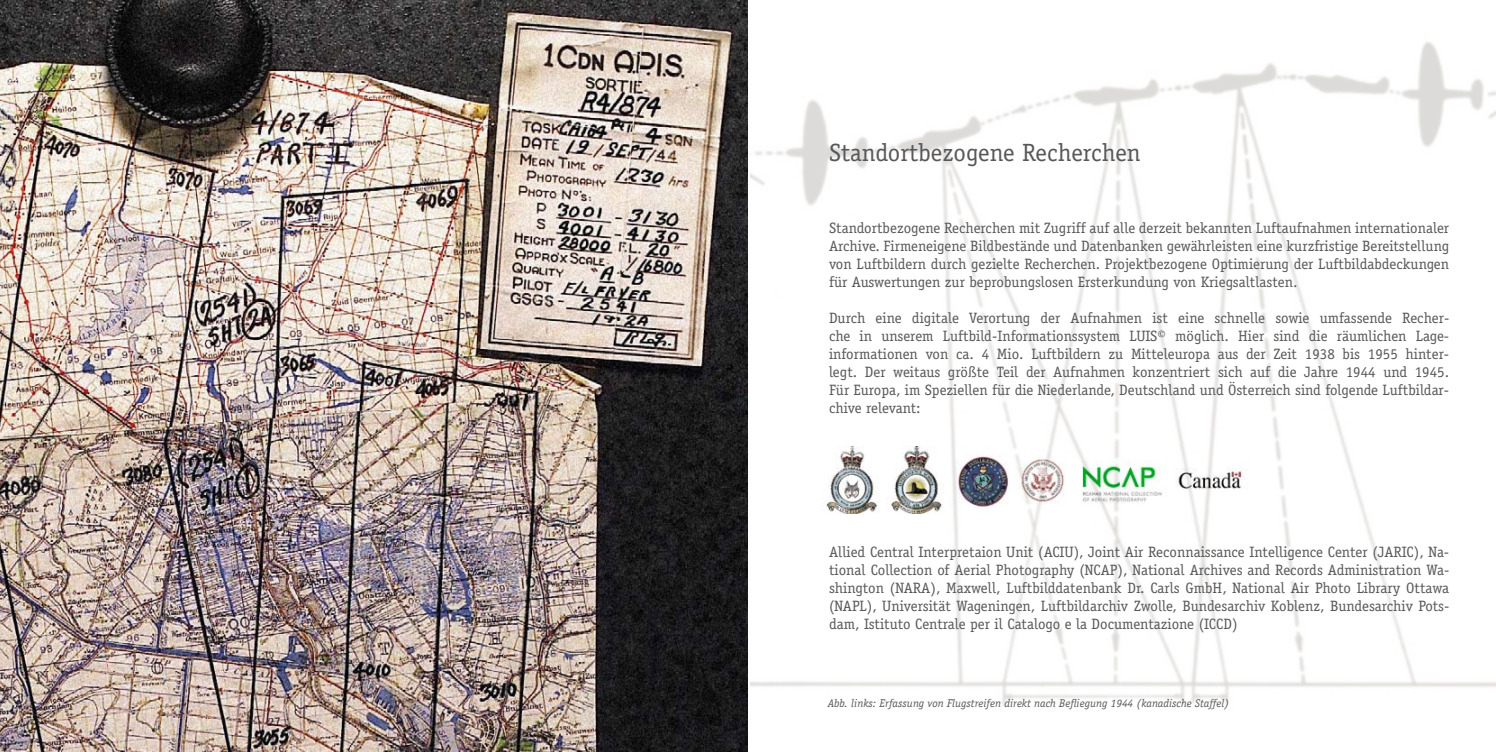
<style>
.page{position:relative;width:1496px;height:752px;background:#fff}
.page>*{position:absolute;margin:0;border:0;box-sizing:border-box;transform-origin:0 0}
.t1{font:25px "Officina Serif";color:#58585a}
.t2{font:15px/18px "Officina Serif";color:#58585a;text-align:justify}
.t3{font:italic 11.25px "Officina Serif";color:#58585a}
</style>
<div class="page">
<img style="left:750px;top:42px;width:745px;height:664px">
<img style="left:0;top:0;width:748px;height:751px">
<img style="left:821px;top:446px;width:429px;height:67px">
<h1 class="t1" style="left:829px;top:137px;width:313px">Standortbezogene Recherchen</h1>
<p class="t2" style="left:829px;top:218px;width:621px">Standortbezogene Recherchen mit Zugriff auf alle derzeit bekannten Luftaufnahmen internationaler Archive. Firmeneigene Bildbestände und Datenbanken gewährleisten eine kurzfristige Bereitstellung von Luftbildern durch gezielte Recherchen. Projektbezogene Optimierung der Luftbildabdeckungen für Auswertungen zur beprobungslosen Ersterkundung von Kriegsaltlasten.</p>
<p class="t2" style="left:829px;top:308px;width:621px">Durch eine digitale Verortung der Aufnahmen ist eine schnelle sowie umfassende Recher&shy;che in unserem Luftbild-Informationssystem LUIS© möglich. Hier sind die räumlichen Lage&shy;informationen von ca. 4 Mio. Luftbildern zu Mitteleuropa aus der Zeit 1938 bis 1955 hinter&shy;legt. Der weitaus größte Teil der Aufnahmen konzentriert sich auf die Jahre 1944 und 1945.<br>Für Europa, im Speziellen für die Niederlande, Deutschland und Österreich sind folgende Luftbildar&shy;chive relevant:</p>
<p class="t2" style="left:829px;top:542px;width:621px">Allied Central Interpretaion Unit (ACIU), Joint Air Reconnaissance Intelligence Center (JARIC), Na&shy;tional Collection of Aerial Photography (NCAP), National Archives and Records Administration Wa&shy;shington (NARA), Maxwell, Luftbilddatenbank Dr. Carls GmbH, National Air Photo Library Ottawa (NAPL), Universität Wageningen, Luftbildarchiv Zwolle, Bundesarchiv Koblenz, Bundesarchiv Pots&shy;dam, Istituto Centrale per il Catalogo e la Documentazione (ICCD)</p>
<p class="t3" style="left:827px;top:696px;width:403px">Abb. links: Erfassung von Flugstreifen direkt nach Befliegung 1944 (kanadische Staffel)</p>
</div>
